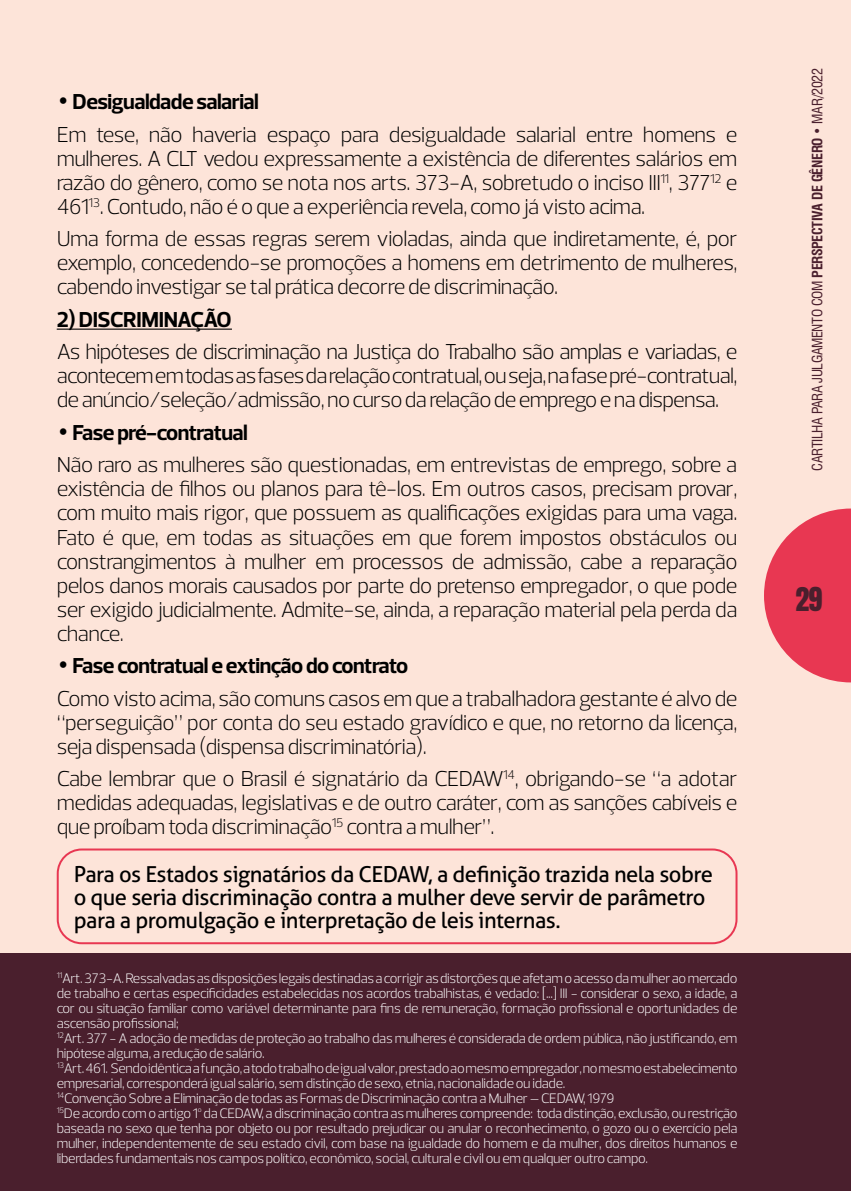
<style>
.page{position:relative;width:851px;height:1191px;background:#fff}
.page>*{position:absolute;margin:0;border:0;box-sizing:border-box;transform-origin:0 0}
.t1{font:28px "Anton";color:#4a1f2d}
.t2{font:300 22px/24px "Prelo";letter-spacing:-.025em;color:#000;text-align:justify}
.t3{font:22px/23px "Aller";letter-spacing:-.025em;color:#000}
.t4{font:700 22px "Prelo";letter-spacing:-.025em;color:#000}
.t5{font:300 14px/15px "Prelo";letter-spacing:-.025em;color:#fff}
.t6{font:condensed 14px "Swiss 721 BT";letter-spacing:-.025em;color:#4a1f2d}
.s1{font-family:"Swiss 721 BT";font-weight:400;font-stretch:condensed}
.s2{font-weight:700}
</style>
<div class="page">
<div style="left:0;top:0;width:850px;height:1191px;background:#fde4d9"></div>
<svg style="left:764px;top:508px;width:86px;height:174px"></svg>
<div style="left:57px;top:848px;width:680px;height:96px;border:2px solid #e83752;border-radius:24px"></div>
<div style="left:0;top:954px;width:850px;height:237px;background:#4a1f2d"></div>
<hr style="left:57px;top:328px;width:175px;height:2px;background:#000">
<p class="t2" style="left:57px;top:86px;width:682px;line-height:32.4px"><span class="s1">•</span> <span class="s2">Desigualdade salarial<br></span>Em tese, não haveria espaço para desigualdade salarial entre homens e</p>
<p class="t2" style="left:57px;top:147px;width:682px">mulheres. A CLT vedou expressamente a existência de diferentes salários em razão do gênero, como se nota nos arts. 373-A, sobretudo o inciso III<sup>11</sup>, 377<sup>12</sup> e 461<sup>13</sup>. Contudo, não é o que a experiência revela, como já visto acima.</p>
<p class="t2" style="left:57px;top:227px;width:682px">Uma forma de essas regras serem violadas, ainda que indiretamente, é, por exemplo, concedendo-se promoções a homens em detrimento de mulheres, cabendo investigar se tal prática decorre de discriminação.</p>
<p class="t4" style="left:57px;top:306px;width:176px">2) DISCRIMINAÇÃO</p>
<p class="t2" style="left:57px;top:340px;width:682px">As hipóteses de discriminação na Justiça do Trabalho são amplas e variadas, e acontecem em todas as fases da relação contratual, ou seja, na fase pré-contratual, de anúncio/seleção/admissão, no curso da relação de emprego e na dispensa.</p>
<p class="t2" style="left:57px;top:416px;width:682px;line-height:32.4px"><span class="s1">•</span> <span class="s2">Fase pré-contratual<br></span>Não raro as mulheres são questionadas, em entrevistas de emprego, sobre a</p>
<p class="t2" style="left:57px;top:477px;width:682px">existência de filhos ou planos para tê-los. Em outros casos, precisam provar, com muito mais rigor, que possuem as qualificações exigidas para uma vaga.<br>Fato é que, em todas as situações em que forem impostos obstáculos ou constrangimentos à mulher em processos de admissão, cabe a reparação pelos danos morais causados por parte do pretenso empregador, o que pode ser exigido judicialmente. Admite-se, ainda, a reparação material pela perda da chance.</p>
<p class="t2" style="left:57px;top:649px;width:682px;line-height:32.4px"><span class="s1">•</span> <span class="s2">Fase contratual e extinção do contrato<br></span>Como visto acima, são comuns casos em que a trabalhadora gestante é alvo de</p>
<p class="t2" style="left:57px;top:710px;width:682px">“perseguição” por conta do seu estado gravídico e que, no retorno da licença, seja dispensada (dispensa discriminatória).</p>
<p class="t2" style="left:57px;top:767px;width:682px">Cabe lembrar que o Brasil é signatário da CEDAW<sup>14</sup>, obrigando-se “a adotar medidas adequadas, legislativas e de outro caráter, com as sanções cabíveis e que proíbam toda discriminação<sup>15</sup> contra a mulher”.</p>
<p class="t3" style="left:74px;top:863px;width:640px">Para os Estados signatários da CEDAW, a definição trazida nela sobre o que seria discriminação contra a mulher deve servir de parâmetro para a promulgação e interpretação de leis internas.</p>
<p class="t5" style="left:57px;top:970px;width:682px"><sup>11</sup>Art. 373-A. Ressalvadas as disposições legais destinadas a corrigir as distorções que afetam o acesso da mulher ao mercado de trabalho e certas especificidades estabelecidas nos acordos trabalhistas, é vedado: [...] III - considerar o sexo, a idade, a cor ou situação familiar como variável determinante para fins de remuneração, formação profissional e oportunidades de ascensão profissional;<br><sup>12</sup>Art. 377 - A adoção de medidas de proteção ao trabalho das mulheres é considerada de ordem pública, não justificando, em hipótese alguma, a redução de salário.<br><sup>13</sup>Art. 461. Sendo idêntica a função, a todo trabalho de igual valor, prestado ao mesmo empregador, no mesmo estabelecimento empresarial, corresponderá igual salário, sem distinção de sexo, etnia, nacionalidade ou idade.<br><sup>14</sup>Convenção Sobre a Eliminação de todas as Formas de Discriminação contra a Mulher – CEDAW, 1979<br><sup>15</sup>De acordo com o artigo 1º da CEDAW, a discriminação contra as mulheres compreende: toda distinção, exclusão, ou restrição baseada no sexo que tenha por objeto ou por resultado prejudicar ou anular o reconhecimento, o gozo ou o exercício pela mulher, independentemente de seu estado civil, com base na igualdade do homem e da mulher, dos direitos humanos e liberdades fundamentais nos campos político, econômico, social, cultural e civil ou em qualquer outro campo.</p>
<p class="t6" style="left:809px;top:470px;width:404px;rotate:-90deg">CARTILHA PARA JULGAMENTO COM <span class="s2">PERSPECTIVA DE GÊNERO</span> • MAR/2022</p>
<p class="t1" style="left:795px;top:585px;width:29px">29</p>
</div>
